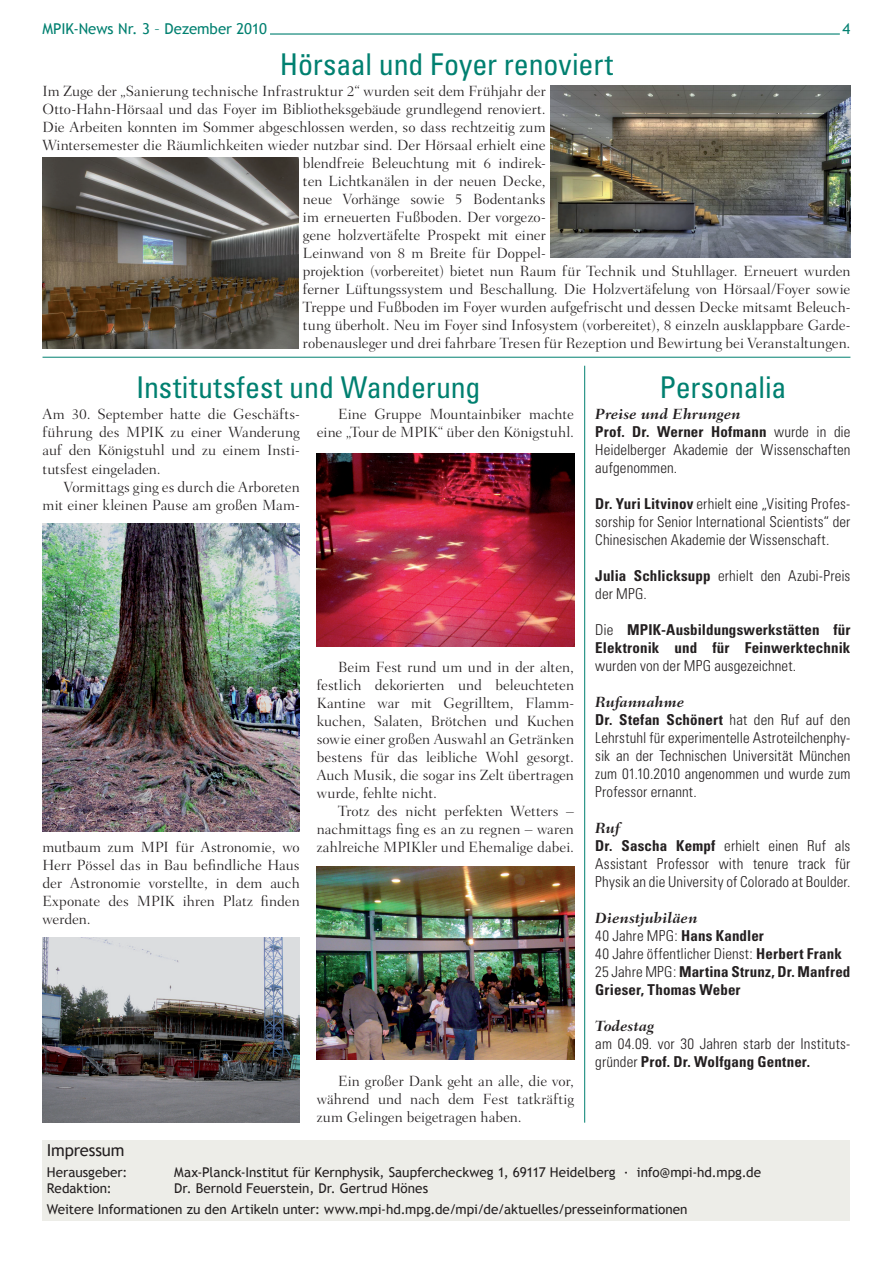
<style>
.page{position:relative;width:893px;height:1263px;background:#fff}
.page>*{position:absolute;margin:0;border:0;box-sizing:border-box;transform-origin:0 0}
.t1{font:condensed 30px "Univers";letter-spacing:-.005em;color:#008070}
.t2{font:16.5px "Trebuchet MS";letter-spacing:-.01em;color:#231f20}
.t3{font:300 15px/18px "Fairfield LH";letter-spacing:-.005em;color:#231f20;text-align:justify}
.t4{font:300 condensed 15px/18px "Univers";letter-spacing:.005em;color:#231f20;text-align:justify}
.t5{font:700 condensed 15px/18px "Univers";letter-spacing:.01em;color:#231f20}
.t6{font:italic 700 15px "Fairfield LH";letter-spacing:.005em;color:#231f20}
.t7{font:15px "Trebuchet MS";letter-spacing:-.005em;color:#008070}
.t8{font:13.5px/21.1px "Trebuchet MS";color:#231f20}
.s1{font-weight:700}
.s2{font-weight:300}
</style>
<div class="page">
<hr style="left:270px;top:33px;width:570px;height:2px;background:#008070">
<div style="left:43px;top:1140px;width:807px;height:80px;background:#edede8"></div>
<hr style="left:584px;top:366px;width:1px;height:757px;background:#008070">
<hr style="left:43px;top:357px;width:807px;height:1px;background:#008070">
<img style="left:43px;top:523px;width:257px;height:309px">
<img style="left:43px;top:937px;width:257px;height:186px">
<img style="left:317px;top:866px;width:257px;height:193px">
<img style="left:317px;top:454px;width:257px;height:193px">
<img style="left:550px;top:85px;width:300px;height:173px">
<img style="left:43px;top:157px;width:256px;height:192px">
<p class="t7" style="left:43px;top:20px;width:226px">MPIK-News Nr. 3 – Dezember 2010</p>
<p class="t7" style="left:843px;top:20px;width:9px">4</p>
<h1 class="t1" style="left:280px;top:45px;width:335px">Hörsaal und Foyer renoviert</h1>
<p class="t3" style="left:43px;top:82px;width:505px">Im Zuge der „Sanierung technische Infrastruktur 2“ wurden seit dem Frühjahr der</p>
<p class="t3" style="left:43px;top:100px;width:505px">Otto-Hahn-Hörsaal und das Foyer im Bibliotheksgebäude grundlegend renoviert.</p>
<p class="t3" style="left:43px;top:118px;width:505px">Die Arbeiten konnten im Sommer abgeschlossen werden, so dass rechtzeitig zum</p>
<p class="t3" style="left:43px;top:136px;width:505px">Wintersemester die Räumlichkeiten wieder nutzbar sind. Der Hörsaal erhielt eine</p>
<p class="t3" style="left:303px;top:154px;width:244px">blendfreie Beleuchtung mit 6 indirek-</p>
<p class="t3" style="left:303px;top:172px;width:244px">ten Lichtkanälen in der neuen Decke,</p>
<p class="t3" style="left:303px;top:190px;width:244px">neue Vorhänge sowie 5 Bodentanks</p>
<p class="t3" style="left:303px;top:208px;width:244px">im erneuerten Fußboden. Der vorgezo-</p>
<p class="t3" style="left:303px;top:226px;width:244px">gene holzvertäfelte Prospekt mit einer</p>
<p class="t3" style="left:303px;top:244px;width:244px">Leinwand von 8 m Breite für Doppel-</p>
<p class="t3" style="left:303px;top:262px;width:549px">projektion (vorbereitet) bietet nun Raum für Technik und Stuhllager. Erneuert wurden</p>
<p class="t3" style="left:303px;top:280px;width:549px">ferner Lüftungssystem und Beschallung. Die Holzvertäfelung von Hörsaal/Foyer sowie</p>
<p class="t3" style="left:303px;top:298px;width:549px">Treppe und Fußboden im Foyer wurden aufgefrischt und dessen Decke mitsamt Beleuch-</p>
<p class="t3" style="left:303px;top:316px;width:549px">tung überholt. Neu im Foyer sind Infosystem (vorbereitet), 8 einzeln ausklappbare Garde-</p>
<p class="t3" style="left:303px;top:334px;width:549px">robenausleger und drei fahrbare Tresen für Rezeption und Bewirtung bei Veranstaltungen.</p>
<h1 class="t1" style="left:136px;top:368px;width:346px">Institutsfest und Wanderung</h1>
<p class="t3" style="left:43px;top:406px;width:259px">Am 30. September hatte die Geschäfts&shy;führung des MPIK zu einer Wanderung auf den Königstuhl und zu einem Insti&shy;tutsfest eingeladen.</p>
<p class="t3" style="left:43px;top:478px;width:259px;text-align:right">Vormittags ging es durch die Arboreten mit einer kleinen Pause am großen Mam-</p>
<p class="t3" style="left:317px;top:406px;width:259px;text-align:right">Eine Gruppe Mountainbiker machte eine „Tour de MPIK“ über den Königstuhl.</p>
<p class="t3" style="left:43px;top:838px;width:259px">mutbaum zum MPI für Astronomie, wo Herr Pössel das in Bau befindliche Haus der Astronomie vorstellte, in dem auch Exponate des MPIK ihren Platz finden werden.</p>
<p class="t3" style="left:317px;top:658px;width:259px;text-indent:21px">Beim Fest rund um und in der alten, festlich dekorierten und beleuchteten Kantine war mit Gegrilltem, Flamm&shy;kuchen, Salaten, Brötchen und Kuchen sowie einer großen Auswahl an Getränken bestens für das leibliche Wohl gesorgt.<br>Auch Musik, die sogar ins Zelt übertragen wurde, fehlte nicht.</p>
<p class="t3" style="left:317px;top:802px;width:259px;text-indent:21px">Trotz des nicht perfekten Wetters – nachmittags fing es an zu regnen – waren zahlreiche MPIKler und Ehemalige dabei.</p>
<p class="t3" style="left:317px;top:1072px;width:259px;text-indent:21px">Ein großer Dank geht an alle, die vor, während und nach dem Fest tatkräftig zum Gelingen beigetragen haben.</p>
<h1 class="t1" style="left:659px;top:368px;width:128px">Personalia</h1>
<p class="t6" style="left:595px;top:406px;width:147px">Preise und Ehrungen</p>
<p class="t4" style="left:595px;top:423px;width:257px"><span class="s1">Prof. Dr. Werner Hofmann</span> wurde in die Heidelberger Akademie der Wissenschaften aufgenommen.</p>
<p class="t4" style="left:595px;top:495px;width:257px"><span class="s1">Dr. Yuri Litvinov</span> erhielt eine „Visiting Profes&shy;sorship for Senior International Scientists“ der Chinesischen Akademie der Wissenschaft.</p>
<p class="t4" style="left:595px;top:567px;width:257px"><span class="s1">Julia Schlicksupp</span> erhielt den Azubi-Preis der MPG.</p>
<p class="t5" style="left:595px;top:621px;width:257px"><span class="s2">Die</span> MPIK-Ausbildungswerkstätten für<br>Elektronik und für Feinwerktechnik</p>
<p class="t4" style="left:595px;top:657px;width:202px">wurden von der MPG ausgezeichnet.</p>
<p class="t6" style="left:595px;top:694px;width:90px">Rufannahme</p>
<p class="t4" style="left:595px;top:711px;width:257px"><span class="s1">Dr. Stefan Schönert</span> hat den Ruf auf den Lehrstuhl für experimentelle Astroteilchenphy&shy;sik an der Technischen Universität München zum 01.10.2010 angenommen und wurde zum Professor ernannt.</p>
<p class="t6" style="left:595px;top:820px;width:26px">Ruf</p>
<p class="t4" style="left:595px;top:837px;width:257px"><span class="s1">Dr. Sascha Kempf</span> erhielt einen Ruf als Assistant Professor with tenure track für Physik an die University of Colorado at Boulder.</p>
<p class="t6" style="left:595px;top:910px;width:104px">Dienstjubiläen</p>
<p class="t5" style="left:595px;top:927px;width:257px"><span class="s2">40 Jahre MPG:</span> Hans Kandler<br><span class="s2">40 Jahre öffentlicher Dienst:</span> Herbert Frank <span class="s2">25 Jahre MPG:</span> Martina Strunz, Dr. Manfred Grieser, Thomas Weber</p>
<p class="t6" style="left:595px;top:1018px;width:60px">Todestag</p>
<p class="t4" style="left:595px;top:1035px;width:257px">am 04.09. vor 30 Jahren starb der Instituts&shy;gründer <span class="s1">Prof. Dr. Wolfgang Gentner.</span></p>
<p class="t2" style="left:47px;top:1140px;width:79px">Impressum</p>
<p class="t8" style="left:47px;top:1161px;width:82px">Herausgeber:</p>
<p class="t8" style="left:174px;top:1161px;width:588px">Max-Planck-Institut für Kernphysik, Saupfercheckweg 1, 69117 Heidelberg · info@mpi-hd.mpg.de</p>
<p class="t8" style="left:47px;top:1178px;width:67px">Redaktion:</p>
<p class="t8" style="left:47px;top:1178px;width:642px;text-indent:127px">Dr. Bernold Feuerstein, Dr. Gertrud Hönes<br>Weitere Informationen zu den Artikeln unter: www.mpi-hd.mpg.de/mpi/de/aktuelles/presseinformationen</p>
</div>
